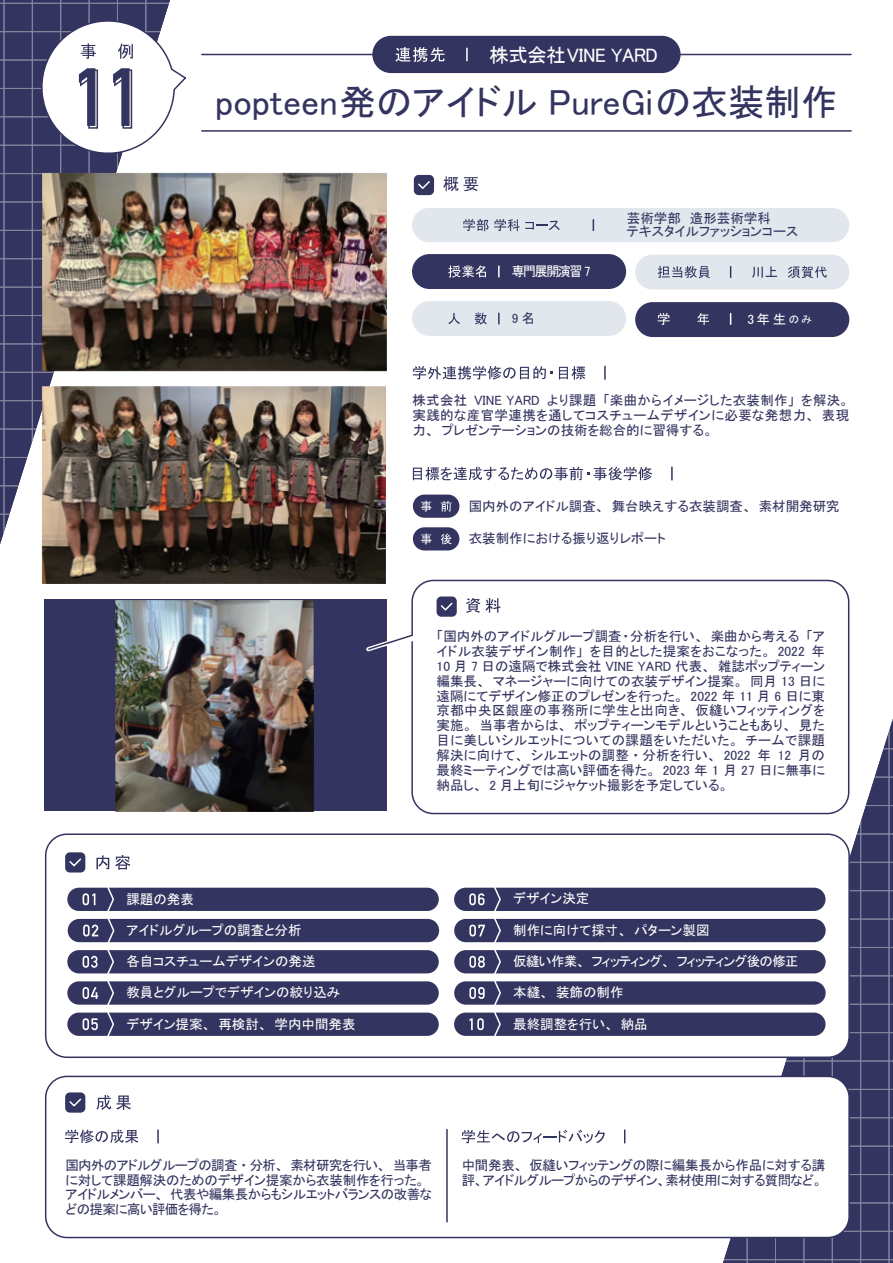
<style>
.page{position:relative;width:893px;height:1263px;background:#fff}
.page>*{position:absolute;margin:0;border:0;box-sizing:border-box;transform-origin:0 0}
.t1{font:36.45px "MS P Gothic";color:#343460}
.t2{font:19.5px "MS P Gothic";letter-spacing:-.025em;color:#fff}
.t3{font:13.5px/14.9px "MS P Gothic";color:#343460;text-align:justify}
.t4{font:13.5px "MS P Gothic";color:#fff}
.t5{font:13.5px/14.9px "MS P Gothic";letter-spacing:-.04em;color:#343460}
.t6{font:13.5px/14.9px "MS P Gothic";letter-spacing:-.02em;color:#343460}
.t7{font:13.5px "MS P Gothic";letter-spacing:-.05em;color:#fff}
.t8{font:13.5px "MS P Gothic";color:#fff;scale:.95 1}
.s1{font-size:10.5px}
</style>
<div class="page">
<div style="left:44px;top:600px;width:343px;height:211px;background:#343460"></div>
<img style="left:116px;top:600px;width:198px;height:211px">
<hr style="left:202px;top:54px;width:649px;height:1px;background:#343460">
<svg style="left:723px;top:719px;width:170px;height:544px"></svg>
<hr style="left:202px;top:130px;width:649px;height:2px;background:#343460">
<div style="left:372px;top:36px;width:309px;height:37px;background:#343460;border-radius:19px"></div>
<svg style="left:395px;top:47px;width:50px;height:15px"></svg>
<svg style="left:466px;top:48px;width:2px;height:13px"></svg>
<svg style="left:443px;top:176px;width:15px;height:15px"></svg>
<svg style="left:464px;top:177px;width:14px;height:14px"></svg>
<div style="left:414px;top:175px;width:20px;height:20px;background:#343460;border-radius:5px"></div>
<svg style="left:418px;top:181px;width:12px;height:8px"></svg>
<div style="left:412px;top:301px;width:214px;height:35px;background:#e2e7ee;border-radius:17px"></div>
<svg style="left:604px;top:366px;width:2px;height:13px"></svg>
<svg style="left:413px;top:366px;width:140px;height:14px"></svg>
<svg style="left:559px;top:366px;width:26px;height:14px"></svg>
<svg style="left:413px;top:467px;width:239px;height:13px"></svg>
<svg style="left:671px;top:467px;width:2px;height:13px"></svg>
<div style="left:413px;top:495px;width:46px;height:23px;background:#343460;border-radius:12px"></div>
<svg style="left:421px;top:501px;width:10px;height:11px"></svg>
<svg style="left:441px;top:501px;width:11px;height:11px"></svg>
<div style="left:413px;top:527px;width:46px;height:23px;background:#343460;border-radius:12px"></div>
<svg style="left:421px;top:533px;width:11px;height:11px"></svg>
<svg style="left:441px;top:533px;width:10px;height:11px"></svg>
<div style="left:46px;top:1076px;width:803px;height:161px;background:#fff;border-radius:21px"></div>
<div style="left:45px;top:1076px;width:805px;height:162px;border:2px solid #343460;border-radius:21px"></div>
<svg style="left:96px;top:1095px;width:35px;height:15px"></svg>
<div style="left:65px;top:1092px;width:20px;height:21px;background:#343460;border-radius:5px"></div>
<svg style="left:69px;top:1098px;width:13px;height:9px"></svg>
<svg style="left:157px;top:1130px;width:2px;height:13px"></svg>
<hr style="left:446px;top:1129px;width:2px;height:93px;background:#343460">
<svg style="left:624px;top:1130px;width:1px;height:13px"></svg>
<svg style="left:462px;top:1130px;width:143px;height:13px"></svg>
<svg style="left:65px;top:1129px;width:73px;height:14px"></svg>
<svg style="left:448px;top:313px;width:12px;height:11px"></svg>
<svg style="left:475px;top:312px;width:12px;height:13px"></svg>
<svg style="left:498px;top:313px;width:2px;height:11px"></svg>
<div style="left:412px;top:254px;width:214px;height:35px;background:#343460;border-radius:17px"></div>
<svg style="left:498px;top:266px;width:2px;height:11px"></svg>
<svg style="left:448px;top:265px;width:38px;height:13px"></svg>
<div style="left:46px;top:834px;width:803px;height:223px;background:#fff;border-radius:21px"></div>
<div style="left:45px;top:833px;width:805px;height:225px;border:2px solid #343460;border-radius:21px"></div>
<div style="left:65px;top:852px;width:20px;height:20px;background:#343460;border-radius:5px"></div>
<svg style="left:69px;top:858px;width:13px;height:9px"></svg>
<svg style="left:96px;top:855px;width:13px;height:14px"></svg>
<svg style="left:115px;top:855px;width:15px;height:15px"></svg>
<div style="left:67px;top:888px;width:372px;height:23px;background:#343460;border-radius:12px"></div>
<svg style="left:83px;top:893px;width:12px;height:12px"></svg>
<div style="left:68px;top:919px;width:371px;height:23px;background:#343460;border-radius:12px"></div>
<svg style="left:83px;top:924px;width:15px;height:12px"></svg>
<div style="left:67px;top:950px;width:372px;height:23px;background:#343460;border-radius:12px"></div>
<svg style="left:83px;top:956px;width:15px;height:12px"></svg>
<div style="left:67px;top:981px;width:372px;height:24px;background:#343460;border-radius:12px"></div>
<svg style="left:83px;top:987px;width:15px;height:12px"></svg>
<div style="left:67px;top:1012px;width:372px;height:24px;background:#343460;border-radius:12px"></div>
<svg style="left:106px;top:887px;width:9px;height:149px"></svg>
<svg style="left:83px;top:1018px;width:15px;height:12px"></svg>
<div style="left:454px;top:888px;width:371px;height:23px;background:#343460;border-radius:12px"></div>
<svg style="left:469px;top:893px;width:16px;height:12px"></svg>
<div style="left:454px;top:919px;width:372px;height:23px;background:#343460;border-radius:12px"></div>
<svg style="left:469px;top:924px;width:16px;height:12px"></svg>
<div style="left:454px;top:950px;width:372px;height:23px;background:#343460;border-radius:12px"></div>
<svg style="left:469px;top:956px;width:16px;height:12px"></svg>
<div style="left:454px;top:981px;width:372px;height:24px;background:#343460;border-radius:12px"></div>
<svg style="left:469px;top:987px;width:16px;height:12px"></svg>
<div style="left:454px;top:1012px;width:371px;height:24px;background:#343460;border-radius:12px"></div>
<svg style="left:492px;top:887px;width:10px;height:149px"></svg>
<svg style="left:469px;top:1018px;width:15px;height:12px"></svg>
<div style="left:410px;top:578px;width:441px;height:238px;border:4px solid #fff;border-radius:21px"></div>
<div style="left:411px;top:580px;width:438px;height:234px;background:#fff;border:2px solid #343460;border-radius:21px"></div>
<svg style="left:466px;top:598px;width:34px;height:15px"></svg>
<div style="left:437px;top:596px;width:20px;height:21px;background:#343460;border-radius:5px"></div>
<svg style="left:440px;top:602px;width:13px;height:9px"></svg>
<svg style="left:0;top:0;width:187px;height:544px"></svg>
<div style="left:412px;top:208px;width:437px;height:34px;background:#e2e7ee;border-radius:17px"></div>
<svg style="left:463px;top:219px;width:25px;height:12px"></svg>
<svg style="left:494px;top:219px;width:66px;height:12px"></svg>
<div style="left:635px;top:302px;width:214px;height:35px;background:#343460;border-radius:17px"></div>
<svg style="left:658px;top:313px;width:12px;height:12px"></svg>
<svg style="left:697px;top:313px;width:12px;height:12px"></svg>
<div style="left:635px;top:255px;width:214px;height:34px;background:#e2e7ee;border-radius:17px"></div>
<svg style="left:658px;top:266px;width:52px;height:12px"></svg>
<svg style="left:752px;top:266px;width:25px;height:12px"></svg>
<svg style="left:788px;top:266px;width:39px;height:12px"></svg>
<img style="left:42px;top:173px;width:344px;height:199px">
<img style="left:42px;top:387px;width:344px;height:196px">
<h2 class="t2" style="left:489px;top:45px;width:170px">株式会社VINE YARD</h2>
<h1 class="t1" style="left:215px;top:84px;width:624px">popteen発のアイドル PureGiの衣装制作</h1>
<p class="t8" style="left:512px;top:264px;width:85px">専門展開演習 7</p>
<p class="t3" style="left:512px;top:311px;width:25px">9名</p>
<p class="t3" style="left:627px;top:212px;width:173px;line-height:12.8px">芸術学部　造形芸術学科<br>テキスタイルファッションコース</p>
<p class="t4" style="left:747px;top:312px;width:66px">3年生<span class="s1">のみ</span></p>
<p class="t3" style="left:412px;top:393px;width:438px">株式会社 VINE YARD より課題「楽曲からイメージした衣装制作」を解決。実践的な産官学連携を通してコスチュームデザインに必要な発想力、表現力、プレゼンテーションの技術を総合的に習得する。</p>
<p class="t3" style="left:469px;top:498px;width:373px">国内外のアイドル調査、舞台映えする衣装調査、素材開発研究</p>
<p class="t3" style="left:469px;top:531px;width:199px">衣装制作における振り返りレポート</p>
<p class="t4" style="left:126px;top:892px;width:69px">課題の発表</p>
<p class="t4" style="left:126px;top:923px;width:177px">アイドルグループの調査と分析</p>
<p class="t4" style="left:126px;top:955px;width:191px">各自コスチュームデザインの発送</p>
<p class="t4" style="left:126px;top:986px;width:215px">教員とグループでデザインの絞り込み</p>
<p class="t4" style="left:126px;top:1017px;width:231px">デザイン提案、再検討、学内中間発表</p>
<p class="t3" style="left:437px;top:629px;width:390px">「国内外のアイドルグループ調査・分析を行い、楽曲から考える「アイドル衣装デザイン制作」を目的とした提案をおこなった。 2022 年10 月 7 日の遠隔で株式会社 VINE YARD 代表、雑誌ポップティーン編集長、マネージャーに向けての衣装デザイン提案。同月 13 日に遠隔にてデザイン修正のプレゼンを行った。 2022 年 11 月 6 日に東京都中央区銀座の事務所に学生と出向き、仮縫いフィッティングを実施。当事者からは、ポップティーンモデルということもあり、見た目に美しいシルエットについての課題をいただいた。チームで課題解決に向けて、シルエットの調整・分析を行い、 2022 年 12 月の最終ミーティングでは高い評価を得た。 2023 年 1 月 27 日に無事に納品し、 2 月上旬にジャケット撮影を予定している。</p>
<p class="t4" style="left:513px;top:892px;width:78px">デザイン決定</p>
<p class="t4" style="left:513px;top:923px;width:198px">制作に向けて採寸、パターン製図</p>
<p class="t7" style="left:513px;top:955px;width:287px">仮縫い作業、フィッティング、フィッティング後の修正</p>
<p class="t4" style="left:513px;top:986px;width:112px">本縫、装飾の制作</p>
<p class="t4" style="left:513px;top:1017px;width:136px">最終調整を行い、納品</p>
<p class="t5" style="left:65px;top:1157px;width:368px">国内外のアドルグループの調査・分析、素材研究を行い、当事者に対して課題解決のためのデザイン提案から衣装制作を行った。アイドルメンバー、代表や編集長からもシルエットバランスの改善などの提案に高い評価を得た。</p>
<p class="t6" style="left:462px;top:1157px;width:365px">中間発表、仮縫いフィッテングの際に編集長から作品に対する講評、アイドルグループからのデザイン、素材使用に対する質問など。</p>
</div>
